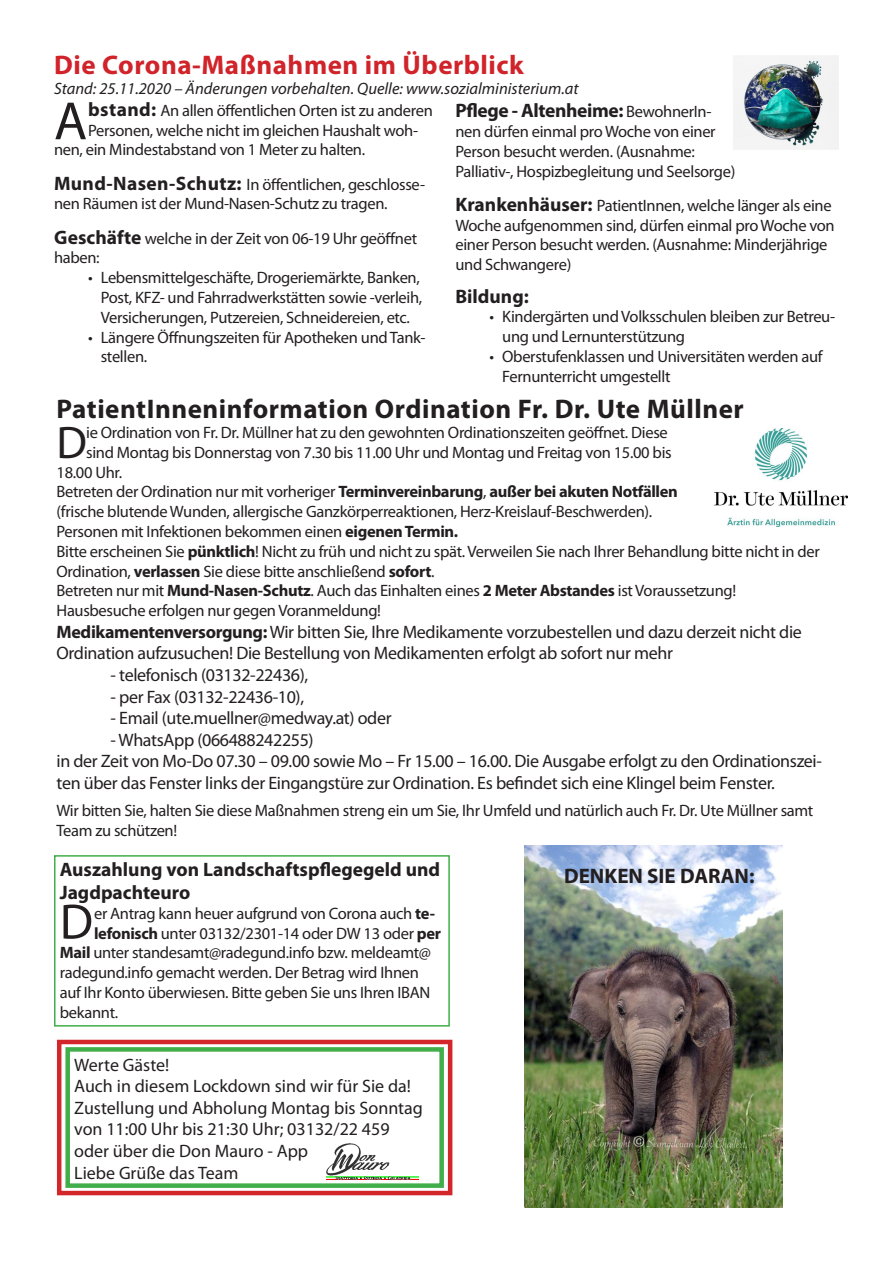
<style>
.page{position:relative;width:893px;height:1263px;background:#fff}
.page>*{position:absolute;margin:0;border:0;box-sizing:border-box;transform-origin:0 0}
.t1{font:54.15px "Myriad Pro";color:#231f20}
.t2{font:50.1px "Myriad Pro";color:#231f20}
.t3{font:45.9px "Myriad Pro";color:#231f20}
.t4{font:700 27px "Myriad Pro";letter-spacing:.02em;color:#231f20}
.t5{font:700 27px "Myriad Pro";letter-spacing:.02em;color:#d1232a}
.t6{font:700 21px "Myriad Pro";color:#231f20}
.t7{font:700 19.5px/23.4px "Myriad Pro";color:#231f20}
.t8{font:700 19.5px "Myriad Pro";letter-spacing:-.02em;color:#231f20}
.t9{font:18px/21.6px "Myriad Pro";letter-spacing:-.02em;color:#231f20}
.t10{font:18px/21.6px "Myriad Pro";color:#231f20}
.t11{font:16.5px/19.8px "Myriad Pro";letter-spacing:-.02em;color:#231f20}
.t12{font:italic 16.5px "Myriad Pro";color:#231f20}
.s1{font-weight:400;font-size:16.5px}
.s2{font-weight:700;font-size:19.5px}
.s3{font-weight:700}
</style>
<div class="page">
<img style="left:714px;top:428px;width:134px;height:99px">
<img style="left:733px;top:55px;width:106px;height:95px">
<div style="left:54px;top:855px;width:396px;height:171px;border:2px solid #40ae49"></div>
<div style="left:57px;top:1040px;width:395px;height:155px;border:4px solid #d2262b"></div>
<div style="left:65px;top:1047px;width:379px;height:141px;border:4px solid #40ae49"></div>
<img style="left:327px;top:1143px;width:91px;height:36px">
<img style="left:524px;top:846px;width:259px;height:361px">
<p class="t5" style="left:54px;top:48px;width:471px">Die Corona-Maßnahmen im Überblick</p>
<p class="t12" style="left:54px;top:78px;width:526px">Stand: 25.11.2020 – Änderungen vorbehalten. Quelle: www.sozialministerium.at</p>
<p class="t8" style="left:455px;top:98px;width:258px">Pflege - Altenheime: <span class="s1">BewohnerIn-</span></p>
<p class="t11" style="left:455px;top:121px;width:281px">nen dürfen einmal pro Woche von einer<br>Person besucht werden. (Ausnahme:<br>Palliativ-, Hospizbegleitung und Seelsorge)</p>
<p class="t11" style="left:455px;top:195px;width:381px"><span class="s2">Krankenhäuser:</span> PatientInnen, welche länger als eine Woche aufgenommen sind, dürfen einmal pro Woche von einer Person besucht werden. (Ausnahme: Minderjährige und Schwangere)</p>
<p class="t7" style="left:455px;top:284px;width:75px">Bildung:</p>
<p class="t11" style="left:502px;top:307px;width:334px;text-indent:-13px">• Kindergärten und Volksschulen bleiben zur Betreu&shy;ung und Lernunterstützung</p>
<p class="t11" style="left:502px;top:346px;width:322px;text-indent:-13px">• Oberstufenklassen und Universitäten werden auf<br>Fernunterricht umgestellt</p>
<p class="t1" style="left:54px;top:88px;width:35px">A</p>
<p class="t11" style="left:88px;top:100px;width:346px"><span class="s2">bstand:</span> An allen öffentlichen Orten ist zu anderen</p>
<p class="t11" style="left:88px;top:120px;width:331px">Personen, welche nicht im gleichen Haushalt woh-</p>
<p class="t11" style="left:54px;top:140px;width:313px">nen, ein Mindestabstand von 1 Meter zu halten.</p>
<p class="t11" style="left:54px;top:174px;width:373px"><span class="s2">Mund-Nasen-Schutz:</span> In öffentlichen, geschlosse&shy;nen Räumen ist der Mund-Nasen-Schutz zu tragen.</p>
<p class="t11" style="left:54px;top:228px;width:365px"><span class="s2">Geschäfte</span> welche in der Zeit von 06-19 Uhr geöffnet haben:</p>
<p class="t11" style="left:101px;top:268px;width:323px;text-indent:-13px">• Lebensmittelgeschäfte, Drogeriemärkte, Banken,<br>Post, KFZ- und Fahrradwerkstätten sowie -verleih,<br>Versicherungen, Putzereien, Schneidereien, etc.</p>
<p class="t11" style="left:101px;top:327px;width:326px;text-indent:-13px">• Längere Öffnungszeiten für Apotheken und Tank&shy;stellen.</p>
<p class="t4" style="left:57px;top:391px;width:689px">PatientInneninformation Ordination Fr. Dr. Ute Müllner</p>
<p class="t3" style="left:57px;top:414px;width:32px">D</p>
<p class="t11" style="left:86px;top:422px;width:583px">ie Ordination von Fr. Dr. Müllner hat zu den gewohnten Ordinationszeiten geöffnet. Diese</p>
<p class="t11" style="left:86px;top:442px;width:587px">sind Montag bis Donnerstag von 7.30 bis 11.00 Uhr und Montag und Freitag von 15.00 bis</p>
<p class="t11" style="left:57px;top:462px;width:67px">18.00 Uhr.</p>
<p class="t11" style="left:57px;top:482px;width:623px">Betreten der Ordination nur mit vorheriger <span class="s3">Terminvereinbarung</span>, <span class="s3">außer bei akuten Notfällen </span>(frische blutende Wunden, allergische Ganzkörperreaktionen, Herz-Kreislauf-Beschwerden).</p>
<p class="t11" style="left:57px;top:521px;width:403px">Personen mit Infektionen bekommen einen <span class="s3">eigenen Termin.</span></p>
<p class="t11" style="left:57px;top:541px;width:765px">Bitte erscheinen Sie <span class="s3">pünktlich</span>! Nicht zu früh und nicht zu spät. Verweilen Sie nach Ihrer Behandlung bitte nicht in der<br>Ordination, <span class="s3">verlassen</span> Sie diese bitte anschließend <span class="s3">sofort</span>.</p>
<p class="t11" style="left:57px;top:581px;width:681px">Betreten nur mit <span class="s3">Mund-Nasen-Schutz</span>. Auch das Einhalten eines <span class="s3">2 Meter Abstandes</span> ist Voraussetzung!</p>
<p class="t11" style="left:57px;top:600px;width:326px">Hausbesuche erfolgen nur gegen Voranmeldung!</p>
<p class="t9" style="left:57px;top:621px;width:747px"><span class="s3">Medikamentenversorgung:</span> Wir bitten Sie, Ihre Medikamente vorzubestellen und dazu derzeit nicht die</p>
<p class="t9" style="left:57px;top:642px;width:618px">Ordination aufzusuchen! Die Bestellung von Medikamenten erfolgt ab sofort nur mehr</p>
<p class="t9" style="left:111px;top:664px;width:199px">- telefonisch (03132-22436),</p>
<p class="t9" style="left:111px;top:685px;width:195px">- per Fax (03132-22436-10),</p>
<p class="t9" style="left:111px;top:707px;width:283px">- Email (ute.muellner@medway.at) oder</p>
<p class="t9" style="left:111px;top:729px;width:205px">- WhatsApp (066488242255)</p>
<p class="t9" style="left:57px;top:750px;width:767px">in der Zeit von Mo-Do 07.30 – 09.00 sowie Mo – Fr 15.00 – 16.00. Die Ausgabe erfolgt zu den Ordinationszei&shy;ten über das Fenster links der Eingangstüre zur Ordination. Es befindet sich eine Klingel beim Fenster.</p>
<p class="t11" style="left:57px;top:800px;width:758px">Wir bitten Sie, halten Sie diese Maßnahmen streng ein um Sie, Ihr Umfeld und natürlich auch Fr. Dr. Ute Müllner samt<br>Team zu schützen!</p>
<p class="t7" style="left:60px;top:856px;width:382px">Auszahlung von Landschaftspflegegeld und<br>Jagdpachteuro</p>
<p class="t2" style="left:60px;top:891px;width:35px">D</p>
<p class="t11" style="left:94px;top:903px;width:343px">er Antrag kann heuer aufgrund von Corona auch <span class="s3">te-</span></p>
<p class="t11" style="left:94px;top:923px;width:349px"><span class="s3">lefonisch</span> unter 03132/2301-14 oder DW 13 oder <span class="s3">per</span></p>
<p class="t11" style="left:60px;top:943px;width:373px"><span class="s3">Mail</span> unter standesamt@radegund.info bzw. meldeamt@</p>
<p class="t11" style="left:60px;top:962px;width:361px">radegund.info gemacht werden. Der Betrag wird Ihnen</p>
<p class="t11" style="left:60px;top:982px;width:372px">auf Ihr Konto überwiesen. Bitte geben Sie uns Ihren IBAN</p>
<p class="t11" style="left:60px;top:1002px;width:60px">bekannt.</p>
<p class="t10" style="left:74px;top:1053px;width:97px">Werte Gäste!</p>
<p class="t10" style="left:74px;top:1075px;width:338px">Auch in diesem Lockdown sind wir für Sie da!</p>
<p class="t10" style="left:74px;top:1096px;width:350px">Zustellung und Abholung Montag bis Sonntag von 11:00 Uhr bis 21:30 Uhr; 03132/22 459</p>
<p class="t10" style="left:74px;top:1140px;width:235px">oder über die Don Mauro - App</p>
<p class="t10" style="left:74px;top:1161px;width:166px">Liebe Grüße das Team</p>
<p class="t6" style="left:564px;top:862px;width:192px">DENKEN SIE DARAN:</p>
</div>
